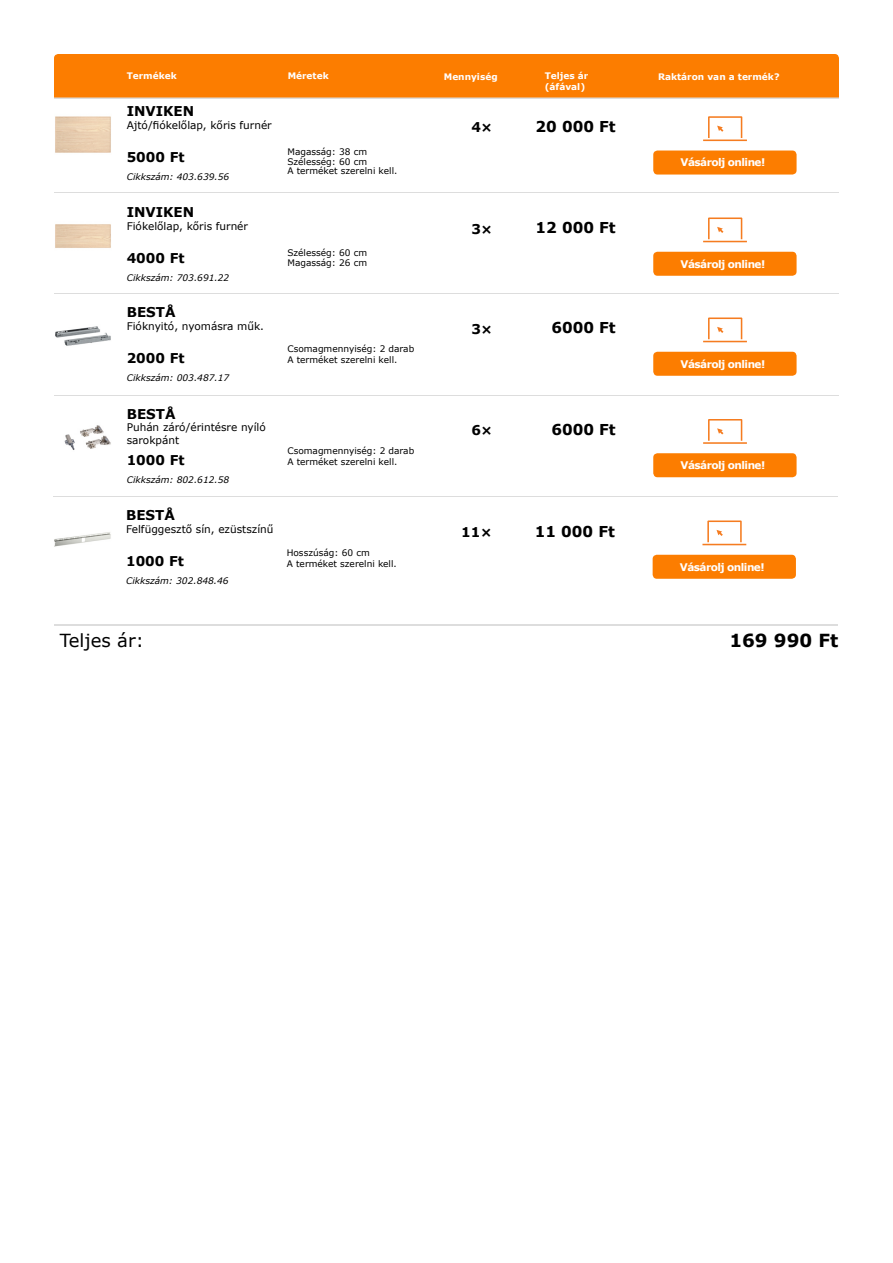
<style>
.page{position:relative;width:893px;height:1263px;background:#fff}
.page>*{position:absolute;margin:0;border:0;box-sizing:border-box;transform-origin:0 0}
.t1{font:18px "Verdana";color:#000}
.t2{font:700 18px "Verdana";color:#000}
.t3{font:700 15px "Verdana";color:#000}
.t4{font:700 13.5px "Verdana";color:#000}
.t5{font:10.5px/12.6px "Verdana";color:#000}
.t6{font:700 10.5px "Verdana";letter-spacing:-.05em;color:#fff}
.t7{font:9px/9.8px "Verdana";color:#000}
.t8{font:italic 9px "Verdana";color:#000}
.t9{font:700 9px/10.8px "Verdana";color:#fff}
</style>
<div class="page">
<hr style="left:54px;top:625px;width:784px;height:1px;background:#ddd">
<hr style="left:54px;top:192px;width:785px;height:1px;background:#ddd">
<img style="left:55px;top:116px;width:56px;height:37px">
<div style="left:653px;top:151px;width:144px;height:24px;background:#fc7d00;border-radius:4px"></div>
<svg style="left:703px;top:116px;width:44px;height:25px"></svg>
<hr style="left:54px;top:293px;width:785px;height:1px;background:#ddd">
<img style="left:55px;top:224px;width:56px;height:24px">
<div style="left:653px;top:252px;width:144px;height:24px;background:#fc7d00;border-radius:4px"></div>
<svg style="left:703px;top:217px;width:44px;height:25px"></svg>
<hr style="left:54px;top:395px;width:785px;height:1px;background:#ddd">
<hr style="left:53px;top:496px;width:785px;height:1px;background:#ddd">
<img style="left:55px;top:326px;width:56px;height:20px">
<img style="left:64px;top:425px;width:47px;height:25px">
<img style="left:54px;top:532px;width:57px;height:15px">
<div style="left:653px;top:352px;width:144px;height:24px;background:#fc7d00;border-radius:4px"></div>
<svg style="left:703px;top:317px;width:44px;height:25px"></svg>
<div style="left:653px;top:453px;width:144px;height:24px;background:#fc7d00;border-radius:4px"></div>
<svg style="left:703px;top:419px;width:44px;height:25px"></svg>
<div style="left:653px;top:555px;width:143px;height:24px;background:#fc7d00;border-radius:4px"></div>
<svg style="left:702px;top:520px;width:44px;height:25px"></svg>
<hr style="left:54px;top:98px;width:785px;height:1px;background:#ddd">
<div style="left:54px;top:54px;width:785px;height:43px;background:#fc7d00"></div>
<p class="t9" style="left:127px;top:70px;width:52px">Termékek</p>
<p class="t9" style="left:444px;top:71px;width:55px">Mennyiség</p>
<p class="t9" style="left:545px;top:70px;width:45px">Teljes ár (áfával)</p>
<p class="t9" style="left:288px;top:70px;width:43px">Méretek</p>
<p class="t9" style="left:658px;top:71px;width:123px">Raktáron van a termék?</p>
<h3 class="t4" style="left:127px;top:101px;width:69px">INVIKEN</h3>
<p class="t5" style="left:127px;top:118px;width:147px">Ajtó/fiókelőlap, kőris furnér</p>
<h3 class="t4" style="left:127px;top:148px;width:59px">5000 Ft</h3>
<p class="t8" style="left:127px;top:171px;width:104px">Cikkszám: 403.639.56</p>
<h3 class="t4" style="left:127px;top:203px;width:69px">INVIKEN</h3>
<p class="t5" style="left:127px;top:220px;width:123px">Fiókelőlap, kőris furnér</p>
<h3 class="t4" style="left:127px;top:249px;width:59px">4000 Ft</h3>
<p class="t8" style="left:127px;top:272px;width:104px">Cikkszám: 703.691.22</p>
<h3 class="t4" style="left:127px;top:303px;width:50px">BESTÅ</h3>
<p class="t5" style="left:127px;top:319px;width:139px">Fióknyitó, nyomásra műk.</p>
<h3 class="t4" style="left:127px;top:349px;width:59px">2000 Ft</h3>
<p class="t8" style="left:127px;top:372px;width:104px">Cikkszám: 003.487.17</p>
<h3 class="t4" style="left:127px;top:404px;width:50px">BESTÅ</h3>
<p class="t5" style="left:127px;top:421px;width:141px">Puhán záró/érintésre nyíló sarokpánt</p>
<h3 class="t4" style="left:127px;top:450px;width:59px">1000 Ft</h3>
<p class="t8" style="left:127px;top:473px;width:104px">Cikkszám: 802.612.58</p>
<h3 class="t4" style="left:126px;top:506px;width:50px">BESTÅ</h3>
<p class="t5" style="left:126px;top:522px;width:149px">Felfüggesztő sín, ezüstszínű</p>
<h3 class="t4" style="left:126px;top:552px;width:59px">1000 Ft</h3>
<p class="t8" style="left:126px;top:575px;width:104px">Cikkszám: 302.848.46</p>
<p class="t7" style="left:287px;top:147px;width:112px">Magasság: 38 cm<br>Szélesség: 60 cm<br>A terméket szerelni kell.</p>
<p class="t7" style="left:287px;top:248px;width:81px">Szélesség: 60 cm<br>Magasság: 26 cm</p>
<p class="t7" style="left:287px;top:343px;width:128px;line-height:10.8px">Csomagmennyiség: 2 darab<br>A terméket szerelni kell.</p>
<p class="t7" style="left:287px;top:446px;width:128px;line-height:10.8px">Csomagmennyiség: 2 darab<br>A terméket szerelni kell.</p>
<p class="t7" style="left:287px;top:547px;width:112px;line-height:10.8px">Hosszúság: 60 cm<br>A terméket szerelni kell.</p>
<h3 class="t4" style="left:471px;top:118px;width:23px">4×</h3>
<h2 class="t3" style="left:536px;top:116px;width:82px">20 000 Ft</h2>
<h3 class="t4" style="left:471px;top:219px;width:23px">3×</h3>
<h2 class="t3" style="left:536px;top:217px;width:82px">12 000 Ft</h2>
<h3 class="t4" style="left:471px;top:319px;width:23px">3×</h3>
<h2 class="t3" style="left:551px;top:317px;width:66px">6000 Ft</h2>
<h3 class="t4" style="left:471px;top:421px;width:23px">6×</h3>
<h2 class="t3" style="left:551px;top:419px;width:66px">6000 Ft</h2>
<h3 class="t4" style="left:461px;top:522px;width:32px">11×</h3>
<h2 class="t3" style="left:535px;top:520px;width:82px">11 000 Ft</h2>
<p class="t6" style="left:680px;top:155px;width:86px">Vásárolj online!</p>
<p class="t6" style="left:680px;top:256px;width:86px">Vásárolj online!</p>
<p class="t6" style="left:680px;top:356px;width:86px">Vásárolj online!</p>
<p class="t6" style="left:680px;top:458px;width:86px">Vásárolj online!</p>
<p class="t6" style="left:680px;top:559px;width:86px">Vásárolj online!</p>
<h1 class="t1" style="left:60px;top:628px;width:86px">Teljes ár:</h1>
<h1 class="t2" style="left:729px;top:628px;width:111px">169 990 Ft</h1>
</div>
